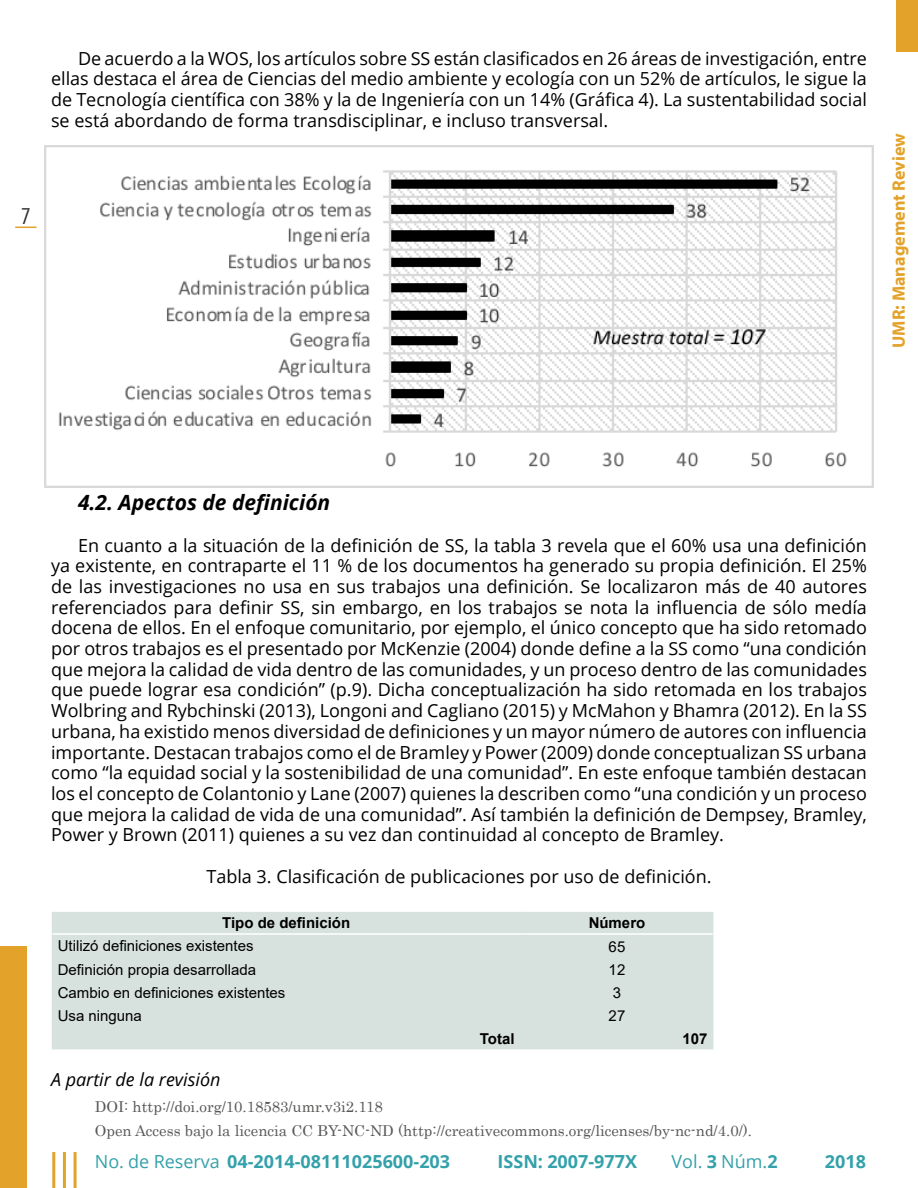
<style>
.page{position:relative;width:918px;height:1188px;background:#fff}
.page>*{position:absolute;margin:0;border:0;box-sizing:border-box;transform-origin:0 0}
.t1{font:condensed 22.5px "PT Sans";color:#2e2d2c}
.t2{font:italic 700 21px "Open Sans";color:#000}
.t3{font:18px/20.7px "Open Sans";color:#000;text-align:justify}
.t4{font:700 18px "Open Sans";color:#33a1aa}
.t5{font:700 18px "Myriad Pro";color:#e3a229}
.t6{font:italic 18px "Open Sans";color:#000}
.t7{font:18px "Open Sans";color:#33a1aa}
.t8{font:15px/23.9px "Century";color:#575756}
.t9{font:15px "Arial";color:#000}
.t10{font:700 15px "Arial";color:#000}
.s1{font-weight:400}
.s2{font-weight:700}
</style>
<div class="page">
<svg style="left:15px;top:227px;width:21px;height:1px"></svg>
<hr style="left:52px;top:1152px;width:3px;height:36px;background:#e3a229">
<hr style="left:63px;top:1152px;width:3px;height:36px;background:#e3a229">
<hr style="left:74px;top:1152px;width:3px;height:36px;background:#e3a229">
<div style="left:896px;top:0;width:22px;height:52px;background:#e3a229"></div>
<div style="left:0;top:946px;width:27px;height:242px;background:#e3a229"></div>
<div style="left:52px;top:912px;width:661px;height:137px;background:#d7e1de"></div>
<hr style="left:53px;top:933px;width:468px;height:2px;background:#fff">
<hr style="left:521px;top:933px;width:192px;height:2px;background:#fff">
<img style="left:45px;top:146px;width:828px;height:342px">
<p class="t3" style="left:51px;top:47px;width:817px;text-indent:27px">De acuerdo a la WOS, los artículos sobre SS están clasificados en 26 áreas de investigación, entre ellas destaca el área de Ciencias del medio ambiente y ecología con un 52% de artículos, le sigue la de Tecnología científica con 38% y la de Ingeniería con un 14% (Gráfica 4). La sustentabilidad social se está abordando de forma transdisciplinar, e incluso transversal.</p>
<p class="t1" style="left:21px;top:201px;width:12px">7</p>
<p class="t5" style="left:887px;top:348px;width:216px;rotate:-90deg">UMR: Management Review</p>
<p class="t2" style="left:78px;top:488px;width:254px">4.2. Apectos de definición</p>
<p class="t3" style="left:51px;top:534px;width:817px;text-indent:27px">En cuanto a la situación de la definición de SS, la tabla 3 revela que el 60% usa una definición ya existente, en contraparte el 11 % de los documentos ha generado su propia definición. El 25% de las investigaciones no usa en sus trabajos una definición. Se localizaron más de 40 autores referenciados para definir SS, sin embargo, en los trabajos se nota la influencia de sólo medía docena de ellos. En el enfoque comunitario, por ejemplo, el único concepto que ha sido retomado por otros trabajos es el presentado por McKenzie (2004) donde define a la SS como “una condición que mejora la calidad de vida dentro de las comunidades, y un proceso dentro de las comunidades que puede lograr esa condición” (p.9). Dicha conceptualización ha sido retomada en los trabajos Wolbring and Rybchinski (2013), Longoni and Cagliano (2015) y McMahon y Bhamra (2012). En la SS urbana, ha existido menos diversidad de definiciones y un mayor número de autores con influencia importante. Destacan trabajos como el de Bramley y Power (2009) donde conceptualizan SS urbana como “la equidad social y la sostenibilidad de una comunidad”. En este enfoque también destacan los el concepto de Colantonio y Lane (2007) quienes la describen como “una condición y un proceso que mejora la calidad de vida de una comunidad”. Así también la definición de Dempsey, Bramley, Power y Brown (2011) quienes a su vez dan continuidad al concepto de Bramley.</p>
<p class="t3" style="left:206px;top:865px;width:507px">Tabla 3. Clasificación de publicaciones por uso de definición.</p>
<p class="t10" style="left:222px;top:912px;width:130px">Tipo de definición</p>
<p class="t10" style="left:589px;top:912px;width:58px">Número</p>
<p class="t9" style="left:58px;top:935px;width:197px">Utilizó definiciones existentes</p>
<p class="t9" style="left:609px;top:936px;width:18px">65</p>
<p class="t9" style="left:58px;top:960px;width:200px">Definición propia desarrollada</p>
<p class="t9" style="left:609px;top:960px;width:18px">12</p>
<p class="t9" style="left:58px;top:983px;width:229px">Cambio en definiciones existentes</p>
<p class="t9" style="left:613px;top:983px;width:10px">3</p>
<p class="t9" style="left:58px;top:1006px;width:86px">Usa ninguna</p>
<p class="t9" style="left:609px;top:1006px;width:18px">27</p>
<p class="t10" style="left:480px;top:1028px;width:36px">Total</p>
<p class="t10" style="left:682px;top:1028px;width:27px">107</p>
<p class="t6" style="left:51px;top:1067px;width:171px">A partir de la revisión</p>
<p class="t8" style="left:95px;top:1094px;width:659px">DOI: http://doi.org/10.18583/umr.v3i2.118<br>Open Access bajo la licencia CC BY-NC-ND (http://creativecommons.org/licenses/by-nc-nd/4.0/).</p>
<p class="t4" style="left:95px;top:1148px;width:357px"><span class="s1">No. de Reserva</span> 04-2014-08111025600-203</p>
<p class="t4" style="left:498px;top:1148px;width:141px">ISSN: 2007-977X</p>
<p class="t7" style="left:672px;top:1149px;width:108px">Vol. <span class="s2">3</span> Núm.<span class="s2">2</span></p>
<p class="t4" style="left:825px;top:1148px;width:43px">2018</p>
</div>
